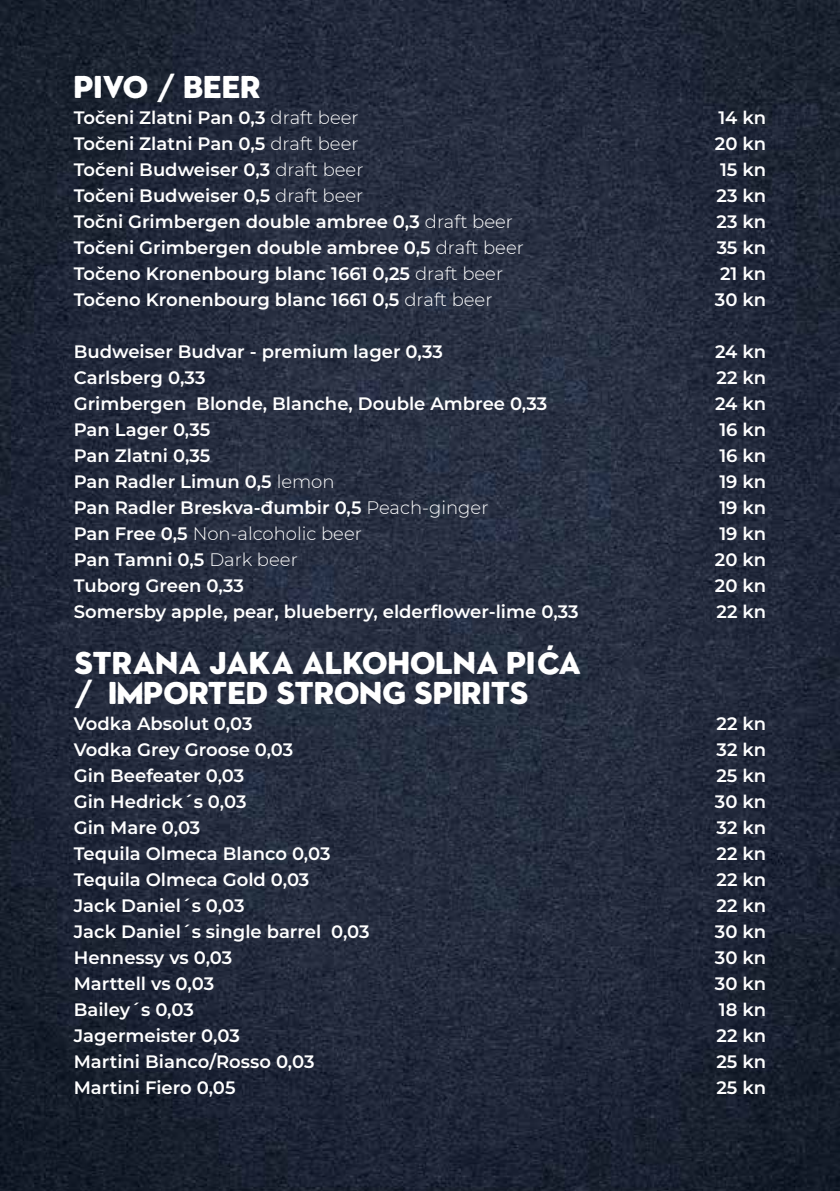
<style>
.page{position:relative;width:840px;height:1191px;background:#fff}
.page>*{position:absolute;margin:0;border:0;box-sizing:border-box;transform-origin:0 0}
.t1{font:900 30px/30px "Sonder Sans";color:#fff}
.t2{font:600 18px "Montserrat";color:#fff}
.t3{font:300 18px "Montserrat";color:#fff}
.s1{font-weight:300}
.s2{font-weight:600}
</style>
<div class="page">
<img style="left:0;top:0;width:839px;height:1191px">
<h1 class="t1" style="left:74px;top:71px;width:188px">PIVO / BEER</h1>
<p class="t2" style="left:74px;top:105px;width:286px">Točeni Zlatni Pan 0,3 <span class="s1">draft beer</span></p>
<p class="t2" style="left:718px;top:105px;width:49px">14 kn</p>
<p class="t2" style="left:74px;top:131px;width:286px">Točeni Zlatni Pan 0,5 <span class="s1">draft beer</span></p>
<p class="t2" style="left:714px;top:131px;width:53px">20 kn</p>
<p class="t2" style="left:74px;top:157px;width:291px">Točeni Budweiser 0,3 <span class="s1">draft beer</span></p>
<p class="t2" style="left:719px;top:157px;width:48px">15 kn</p>
<p class="t2" style="left:74px;top:183px;width:291px">Točeni Budweiser 0,5 <span class="s1">draft beer</span></p>
<p class="t2" style="left:716px;top:183px;width:51px">23 kn</p>
<p class="t2" style="left:74px;top:209px;width:440px">Točni Grimbergen double ambree 0,3 <span class="s1">draft beer</span></p>
<p class="t2" style="left:716px;top:209px;width:51px">23 kn</p>
<p class="t2" style="left:74px;top:235px;width:451px">Točeni Grimbergen double ambree 0,5 <span class="s1">draft beer</span></p>
<p class="t2" style="left:716px;top:235px;width:51px">35 kn</p>
<p class="t2" style="left:74px;top:261px;width:430px">Točeno Kronenbourg blanc 1661 0,25 <span class="s1">draft beer</span></p>
<p class="t2" style="left:719px;top:261px;width:47px">21 kn</p>
<p class="t2" style="left:74px;top:287px;width:420px">Točeno Kronenbourg blanc 1661 0,5 <span class="s1">draft beer</span></p>
<p class="t2" style="left:714px;top:287px;width:53px">30 kn</p>
<p class="t2" style="left:74px;top:339px;width:370px">Budweiser Budvar - premium lager 0,33</p>
<p class="t2" style="left:714px;top:339px;width:53px">24 kn</p>
<p class="t2" style="left:74px;top:365px;width:133px">Carlsberg 0,33</p>
<p class="t2" style="left:716px;top:365px;width:51px">22 kn</p>
<p class="t2" style="left:74px;top:391px;width:475px">Grimbergen Blonde, Blanche, Double Ambree 0,33</p>
<p class="t2" style="left:714px;top:391px;width:53px">24 kn</p>
<p class="t2" style="left:74px;top:417px;width:138px">Pan Lager 0,35</p>
<p class="t2" style="left:719px;top:417px;width:48px">16 kn</p>
<p class="t2" style="left:74px;top:443px;width:138px">Pan Zlatni 0,35</p>
<p class="t2" style="left:719px;top:443px;width:48px">16 kn</p>
<p class="t2" style="left:74px;top:469px;width:262px">Pan Radler Limun 0,5 <span class="s1">lemon</span></p>
<p class="t2" style="left:719px;top:469px;width:48px">19 kn</p>
<p class="t2" style="left:74px;top:495px;width:416px">Pan Radler Breskva-đumbir 0,5 <span class="s1">Peach-ginger</span></p>
<p class="t2" style="left:719px;top:495px;width:48px">19 kn</p>
<p class="t3" style="left:74px;top:521px;width:289px"><span class="s2">Pan Free 0,5</span> Non-alcoholic beer</p>
<p class="t2" style="left:719px;top:521px;width:48px">19 kn</p>
<p class="t2" style="left:74px;top:547px;width:225px">Pan Tamni 0,5 <span class="s1">Dark beer</span></p>
<p class="t2" style="left:714px;top:547px;width:53px">20 kn</p>
<p class="t2" style="left:74px;top:573px;width:171px">Tuborg Green 0,33</p>
<p class="t2" style="left:714px;top:573px;width:53px">20 kn</p>
<p class="t2" style="left:74px;top:599px;width:506px">Somersby apple, pear, blueberry, elderflower-lime 0,33</p>
<p class="t2" style="left:716px;top:599px;width:51px">22 kn</p>
<h1 class="t1" style="left:74px;top:647px;width:509px">STRANA JAKA ALKOHOLNA PIĆA / IMPORTED STRONG SPIRITS</h1>
<p class="t2" style="left:74px;top:711px;width:180px">Vodka Absolut 0,03</p>
<p class="t2" style="left:716px;top:711px;width:51px">22 kn</p>
<p class="t2" style="left:74px;top:737px;width:221px">Vodka Grey Groose 0,03</p>
<p class="t2" style="left:716px;top:737px;width:51px">32 kn</p>
<p class="t2" style="left:74px;top:763px;width:172px">Gin Beefeater 0,03</p>
<p class="t2" style="left:716px;top:763px;width:51px">25 kn</p>
<p class="t2" style="left:74px;top:789px;width:174px">Gin Hedrick´s 0,03</p>
<p class="t2" style="left:714px;top:789px;width:53px">30 kn</p>
<p class="t2" style="left:74px;top:815px;width:128px">Gin Mare 0,03</p>
<p class="t2" style="left:716px;top:815px;width:51px">32 kn</p>
<p class="t2" style="left:74px;top:841px;width:258px">Tequila Olmeca Blanco 0,03</p>
<p class="t2" style="left:716px;top:841px;width:51px">22 kn</p>
<p class="t2" style="left:74px;top:867px;width:237px">Tequila Olmeca Gold 0,03</p>
<p class="t2" style="left:716px;top:867px;width:51px">22 kn</p>
<p class="t2" style="left:74px;top:893px;width:172px">Jack Daniel´s 0,03</p>
<p class="t2" style="left:716px;top:893px;width:51px">22 kn</p>
<p class="t2" style="left:74px;top:919px;width:297px">Jack Daniel´s single barrel 0,03</p>
<p class="t2" style="left:714px;top:919px;width:53px">30 kn</p>
<p class="t2" style="left:74px;top:945px;width:160px">Hennessy vs 0,03</p>
<p class="t2" style="left:714px;top:945px;width:53px">30 kn</p>
<p class="t2" style="left:74px;top:971px;width:142px">Marttell vs 0,03</p>
<p class="t2" style="left:714px;top:971px;width:53px">30 kn</p>
<p class="t2" style="left:74px;top:997px;width:121px">Bailey´s 0,03</p>
<p class="t2" style="left:718px;top:997px;width:49px">18 kn</p>
<p class="t2" style="left:74px;top:1023px;width:167px">Jagermeister 0,03</p>
<p class="t2" style="left:716px;top:1023px;width:51px">22 kn</p>
<p class="t2" style="left:74px;top:1049px;width:242px">Martini Bianco/Rosso 0,03</p>
<p class="t2" style="left:716px;top:1049px;width:51px">25 kn</p>
<p class="t2" style="left:74px;top:1075px;width:163px">Martini Fiero 0,05</p>
<p class="t2" style="left:716px;top:1075px;width:51px">25 kn</p>
</div>
